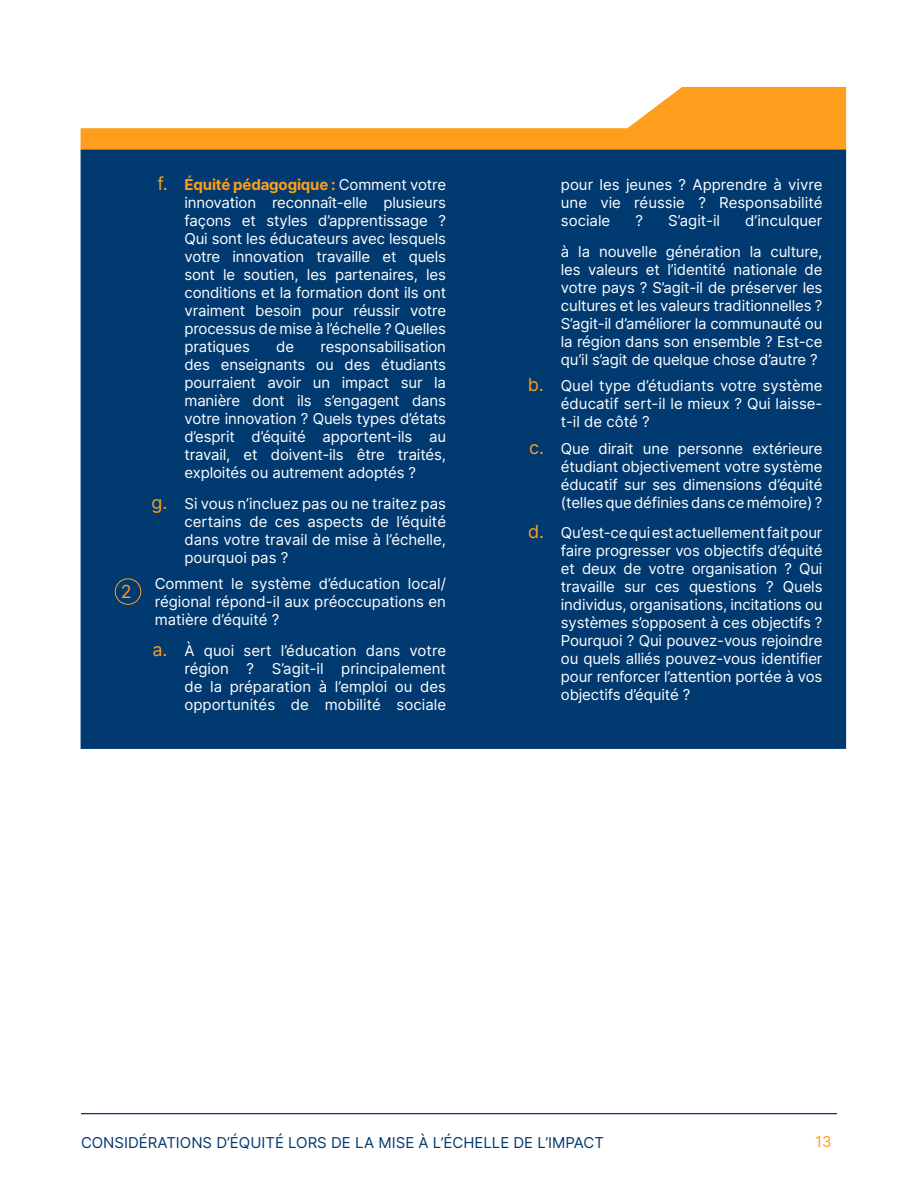
<style>
.page{position:relative;width:918px;height:1188px;background:#fff}
.page>*{position:absolute;margin:0;border:0;box-sizing:border-box;transform-origin:0 0}
.t1{font:18px "Inter";color:#ff9e1b}
.Body_Text{font:15px/18px "Inter";letter-spacing:-.01em;color:#fff;text-align:justify}
.t2{font:15px "Inter";color:#003a70}
.t3{font:15px "Inter";color:#ff9e1c}
.s1{font-size:18px;color:#ff9e1b}
.s2{font-weight:700;color:#ff9e1b}
</style>
<div class="page">
<hr style="left:81px;top:1113px;width:756px;height:1px;background:#003a70">
<svg style="left:81px;top:87px;width:765px;height:62px"></svg>
<div style="left:81px;top:149px;width:765px;height:600px;background:#003a70"></div>
<div style="left:115px;top:578px;width:26px;height:27px;border:1px solid #ff9e1b;border-radius:50%"></div>
<p class="t1" style="left:121px;top:579px;width:12px">2</p>
<p class="Body_Text" style="left:184px;top:175px;width:263px;text-indent:-27px"><span class="s1">f.</span> <span class="s2">Équité pédagogique :</span> Comment votre innovation reconnaît-elle plusieurs façons et styles d’apprentissage ?<br>Qui sont les éducateurs avec lesquels votre innovation travaille et quels sont le soutien, les partenaires, les conditions et la formation dont ils ont vraiment besoin pour réussir votre processus de mise à l’échelle ? Quelles pratiques</p>
<p class="Body_Text" style="left:184px;top:337px;width:263px;text-indent:136px">responsabilisation des enseignants ou des étudiants pourraient avoir un impact sur la manière dont ils s’engagent dans votre innovation ? Quels types d’états d’esprit d’équité apportent-ils au travail, et doivent-ils être traités, exploités ou autrement adoptés ?</p>
<p class="Body_Text" style="left:184px;top:494px;width:263px;text-indent:-33px"><span class="s1">g.</span> Si vous n’incluez pas ou ne traitez pas certains de ces aspects de l’équité dans votre travail de mise à l’échelle, pourquoi pas ?</p>
<p class="Body_Text" style="left:155px;top:574px;width:293px">Comment le système d’éducation local/ régional répond-il aux préoccupations en matière d’équité ?</p>
<p class="Body_Text" style="left:184px;top:641px;width:263px;text-indent:-32px"><span class="s1">a.</span> À quoi sert l’éducation dans votre région ? S’agit-il principalement de la préparation à l’emploi ou des opportunités de mobilité sociale</p>
<p class="Body_Text" style="left:276px;top:337px;width:19px">de</p>
<p class="Body_Text" style="left:561px;top:175px;width:263px">pour les jeunes ? Apprendre à vivre une vie réussie ? Responsabilité sociale</p>
<p class="Body_Text" style="left:636px;top:211px;width:9px">?</p>
<p class="Body_Text" style="left:668px;top:211px;width:53px">S’agit-il</p>
<p class="Body_Text" style="left:745px;top:211px;width:79px">d’inculquer</p>
<p class="Body_Text" style="left:561px;top:242px;width:263px">à la nouvelle génération la culture, les valeurs et l’identité nationale de votre pays ? S’agit-il de préserver les cultures et les valeurs traditionnelles ?<br>S’agit-il d’améliorer la communauté ou la région dans son ensemble ? Est-ce qu’il s’agit de quelque chose d’autre ?</p>
<p class="Body_Text" style="left:561px;top:376px;width:263px;text-indent:-33px"><span class="s1">b.</span> Quel type d’étudiants votre système éducatif sert-il le mieux ? Qui laisse&shy;t-il de côté ?</p>
<p class="Body_Text" style="left:561px;top:439px;width:263px;text-indent:-32px"><span class="s1">c.</span> Que dirait une personne extérieure étudiant objectivement votre système éducatif sur ses dimensions d’équité (telles que définies dans ce mémoire) ?</p>
<p class="Body_Text" style="left:561px;top:524px;width:263px;text-indent:-33px"><span class="s1">d.</span> Qu’est-ce qui est actuellement fait pour faire progresser vos objectifs d’équité et deux de votre organisation ? Qui travaille sur ces questions ? Quels individus, organisations, incitations ou systèmes s’opposent à ces objectifs ?<br>Pourquoi ? Qui pouvez-vous rejoindre ou quels alliés pouvez-vous identifier pour renforcer l’attention portée à vos objectifs d’équité ?</p>
<p class="t2" style="left:81px;top:1132px;width:525px">CONSIDÉRATIONS D’ÉQUITÉ LORS DE LA MISE À L’ÉCHELLE DE L’IMPACT</p>
<p class="t3" style="left:815px;top:1130px;width:18px">13</p>
</div>
